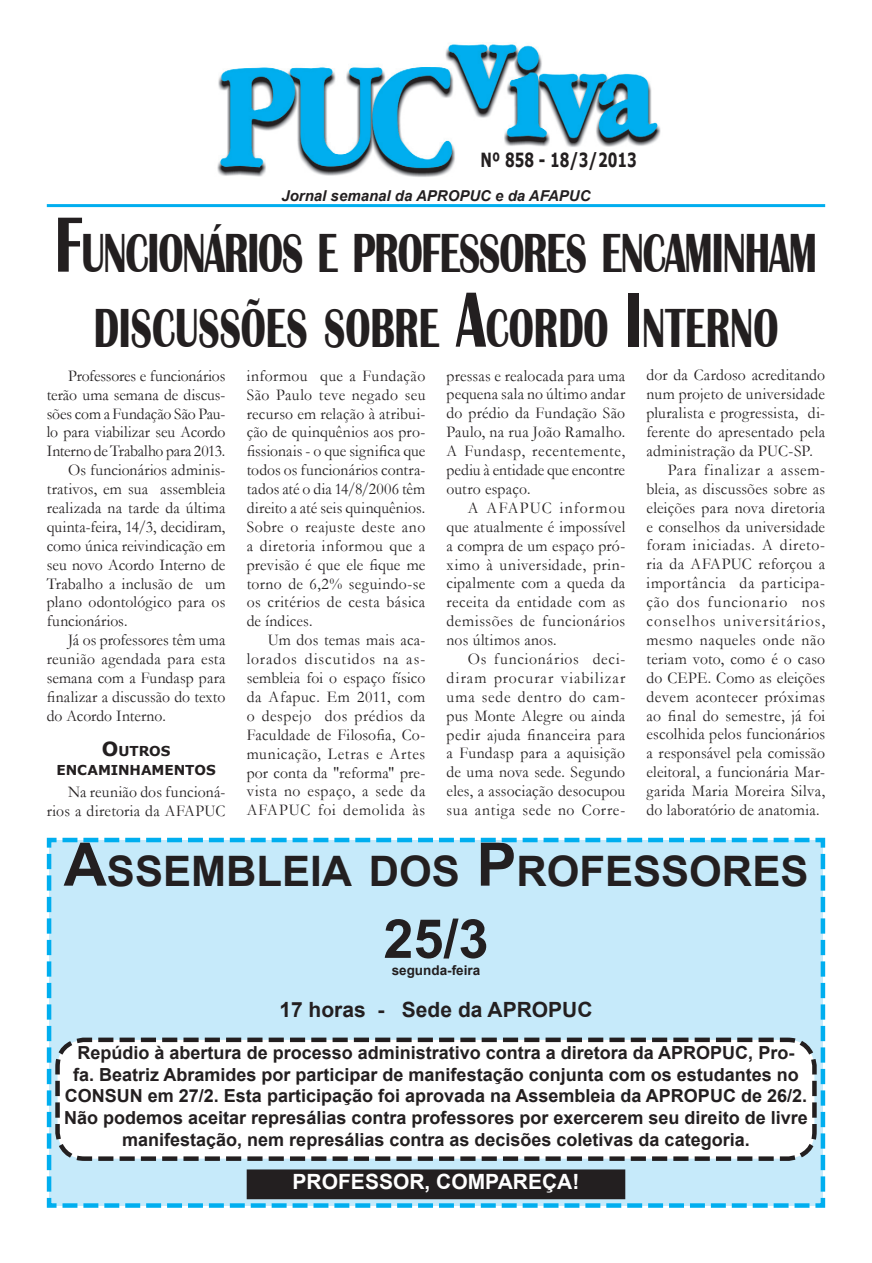
<style>
.page{position:relative;width:872px;height:1263px;background:#fff}
.page>*{position:absolute;margin:0;border:0;box-sizing:border-box;transform-origin:0 0}
.t1{font:700 56.7px/75px "Britannic";letter-spacing:-.03em;color:#231f20;text-align:center;scale:.68 1}
.t2{font:700 54px "Arial";color:#231f20}
.t3{font:700 42px "Arial";color:#231f20}
.t4{font:700 21px "Arial";color:#231f20}
.t5{font:700 21px "Arial";color:#fff}
.t6{font:700 19.5px "Verdana";color:#231f20;scale:.7 1}
.t7{font:700 18px/21.6px "Arial";color:#231f20;text-align:center}
.t8{font:16.5px/18.9px "Garamond";letter-spacing:.015em;color:#231f20;text-align:justify;scale:.95 1}
.t9{font:16.5px "Garamond";letter-spacing:-.01em;color:#231f20;scale:.95 1}
.t10{font:16.5px "Garamond";letter-spacing:-.005em;color:#231f20;scale:.95 1}
.t11{font:16.5px "Garamond";letter-spacing:.05em;color:#231f20;scale:.95 1}
.t12{font:16.5px "Garamond";letter-spacing:.035em;color:#231f20;scale:.95 1}
.t13{font:16.5px "Garamond";letter-spacing:-.015em;color:#231f20;scale:.95 1}
.t14{font:16.5px "Garamond";letter-spacing:.07em;color:#231f20;scale:.95 1}
.t15{font:16.5px "Garamond";letter-spacing:.045em;color:#231f20;scale:.95 1}
.t16{font:16.5px "Garamond";letter-spacing:.055em;color:#231f20;scale:.95 1}
.t17{font:italic 700 15px "Arial";color:#231f20}
.t18{font:700 13.65px/18.9px "Verdana";letter-spacing:-.005em;color:#231f20;text-align:center}
.t19{font:700 13.5px "Arial";color:#231f20}
.s1{font-size:81px}
.s2{font-size:60px}
.s3{font-size:19.5px}
</style>
<div class="page">
<img style="left:217px;top:44px;width:444px;height:133px">
<hr style="left:47px;top:204px;width:778px;height:3px;background:#00aeef">
<div style="left:46px;top:837px;width:780px;height:371px;background:#c6eafa"></div>
<svg style="left:47px;top:854px;width:33px;height:341px"></svg>
<svg style="left:792px;top:851px;width:33px;height:341px"></svg>
<svg style="left:53px;top:1035px;width:766px;height:128px"></svg>
<div style="left:247px;top:1170px;width:377px;height:28px;background:#231f20"></div>
<div style="left:247px;top:1169px;width:378px;height:30px;border:2px solid #231f20"></div>
<p class="t6" style="left:480px;top:146px;width:225px">Nº 858 - 18/3/2013</p>
<p class="t17" style="left:281px;top:186px;width:310px">Jornal semanal da APROPUC e da AFAPUC</p>
<h1 class="t1" style="left:55px;top:216px;width:1122px"><span class="s1">F</span>UNCIONÁRIOS E PROFESSORES ENCAMINHAM<br>DISCUSSÕES SOBRE <span class="s1">A</span>CORDO <span class="s1">I</span> NTERNO</h1>
<p class="t8" style="left:247px;top:366px;width:190px">informou que a Fundação São Paulo teve negado seu recurso em relação à atribui&shy;ção de quinquênios aos pro&shy;fissionais - o que significa que todos os funcionários contra&shy;tados até o dia 14/8/2006 têm direito a até seis quinquênios.<br>Sobre o reajuste deste ano a diretoria informou que a previsão é que ele fique me torno de 6,2% seguindo-se os critérios de cesta básica de índices.</p>
<p class="t8" style="left:247px;top:630px;width:190px;text-indent:21px">Um dos temas mais aca&shy;lorados discutidos na as&shy;sembleia foi o espaço físico da Afapuc. Em 2011, com o despejo dos prédios da Faculdade de Filosofia, Co&shy;municação, Letras e Artes por conta da "reforma" pre&shy;vista no espaço, a sede da AFAPUC foi demolida às</p>
<p class="t8" style="left:646px;top:365px;width:189px">dor da Cardoso acreditando</p>
<p class="t8" style="left:646px;top:384px;width:189px">num projeto de universidade</p>
<p class="t8" style="left:646px;top:403px;width:189px">pluralista e progressista, di-</p>
<p class="t8" style="left:646px;top:422px;width:189px">ferente do apresentado pela</p>
<p class="t8" style="left:646px;top:441px;width:176px">administração da PUC-SP.</p>
<p class="t11" style="left:668px;top:459px;width:167px">Para finalizar a assem-</p>
<p class="t8" style="left:646px;top:479px;width:189px">bleia, as discussões sobre as</p>
<p class="t8" style="left:646px;top:498px;width:189px">eleições para nova diretoria</p>
<p class="t8" style="left:646px;top:516px;width:189px">e conselhos da universidade</p>
<p class="t15" style="left:646px;top:534px;width:189px">foram iniciadas. A direto-</p>
<p class="t8" style="left:646px;top:554px;width:189px">ria da AFAPUC reforçou a</p>
<p class="t11" style="left:646px;top:572px;width:189px">importância da participa-</p>
<p class="t16" style="left:646px;top:591px;width:189px">ção dos funcionario nos</p>
<p class="t14" style="left:646px;top:610px;width:189px">conselhos universitários,</p>
<p class="t12" style="left:646px;top:629px;width:189px">mesmo naqueles onde não</p>
<p class="t8" style="left:646px;top:649px;width:189px">teriam voto, como é o caso</p>
<p class="t8" style="left:646px;top:668px;width:190px">do CEPE. Como as eleições</p>
<p class="t12" style="left:646px;top:685px;width:189px">devem acontecer próximas</p>
<p class="t8" style="left:646px;top:705px;width:189px">ao final do semestre, já foi</p>
<p class="t8" style="left:646px;top:724px;width:189px">escolhida pelos funcionários</p>
<p class="t8" style="left:646px;top:743px;width:189px">a responsável pela comissão</p>
<p class="t8" style="left:646px;top:762px;width:189px">eleitoral, a funcionária Mar-</p>
<p class="t8" style="left:646px;top:781px;width:189px">garida Maria Moreira Silva,</p>
<p class="t8" style="left:646px;top:800px;width:184px">do laboratório de anatomia.</p>
<h3 class="t3" style="left:64px;top:843px;width:746px"><span class="s2">A</span>SSEMBLEIA DOS <span class="s2">P</span>ROFESSORES</h3>
<h2 class="t2" style="left:383px;top:903px;width:107px">25/3</h2>
<p class="t19" style="left:392px;top:961px;width:90px">segunda-feira</p>
<p class="t4" style="left:279px;top:995px;width:315px">17 horas - Sede da APROPUC</p>
<p class="t7" style="left:64px;top:1042px;width:745px">Repúdio à abertura de processo administrativo contra a diretora da APROPUC, Pro-<br>fa. Beatriz Abramides por participar de manifestação conjunta com os estudantes no CONSUN em 27/2. Esta participação foi aprovada na Assembleia da APROPUC de 26/2.<br>Não podemos aceitar represálias contra professores por exercerem seu direito de livre manifestação, nem represálias contra as decisões coletivas da categoria.</p>
<p class="t5" style="left:293px;top:1168px;width:288px">PROFESSOR, COMPAREÇA!</p>
<p class="t8" style="left:446px;top:365px;width:190px">pressas e realocada para uma pequena sala no último andar do prédio da Fundação São Paulo, na rua João Ramalho.<br>A Fundasp, recentemente, pediu à entidade que encontre outro espaço.</p>
<p class="t8" style="left:446px;top:498px;width:190px;text-indent:21px">A AFAPUC informou que atualmente é impossível a compra de um espaço pró&shy;ximo à universidade, prin&shy;cipalmente com a queda da receita da entidade com as demissões de funcionários nos últimos anos.</p>
<p class="t8" style="left:446px;top:649px;width:190px;text-indent:21px">Os funcionários deci&shy;diram procurar viabilizar uma sede dentro do cam&shy;pus Monte Alegre ou ainda pedir ajuda financeira para a Fundasp para a aquisição de uma nova sede. Segundo eles, a associação desocupou sua antiga sede no Corre-</p>
<p class="t9" style="left:68px;top:364px;width:167px">Professores e funcionários</p>
<p class="t10" style="left:47px;top:383px;width:189px">terão uma semana de discus-</p>
<p class="t9" style="left:47px;top:402px;width:189px">sões com a Fundação São Pau-</p>
<p class="t9" style="left:47px;top:421px;width:189px">lo para viabilizar seu Acordo</p>
<p class="t13" style="left:47px;top:440px;width:189px">Interno de Trabalho para 2013.</p>
<p class="t8" style="left:68px;top:460px;width:167px">Os funcionários adminis-</p>
<p class="t8" style="left:47px;top:479px;width:189px">trativos, em sua assembleia</p>
<p class="t8" style="left:47px;top:498px;width:189px">realizada na tarde da última</p>
<p class="t8" style="left:47px;top:517px;width:189px">quinta-feira, 14/3, decidiram,</p>
<p class="t8" style="left:47px;top:536px;width:189px">como única reivindicação em</p>
<p class="t10" style="left:47px;top:553px;width:189px">seu novo Acordo Interno de</p>
<p class="t8" style="left:47px;top:573px;width:189px">Trabalho a inclusão de um</p>
<p class="t8" style="left:47px;top:592px;width:189px">plano odontológico para os</p>
<p class="t8" style="left:47px;top:611px;width:86px">funcionários.</p>
<p class="t8" style="left:68px;top:630px;width:167px">Já os professores têm uma</p>
<p class="t8" style="left:47px;top:649px;width:189px">reunião agendada para esta</p>
<p class="t8" style="left:47px;top:668px;width:189px">semana com a Fundasp para</p>
<p class="t8" style="left:47px;top:687px;width:189px">finalizar a discussão do texto</p>
<p class="t10" style="left:47px;top:704px;width:127px">do Acordo Interno.</p>
<p class="t18" style="left:56px;top:741px;width:161px"><span class="s3">O</span>UTROS<br>ENCAMINHAMENTOS</p>
<p class="t8" style="left:47px;top:782px;width:189px;text-align:right">Na reunião dos funcioná&shy;rios a diretoria da AFAPUC</p>
</div>
